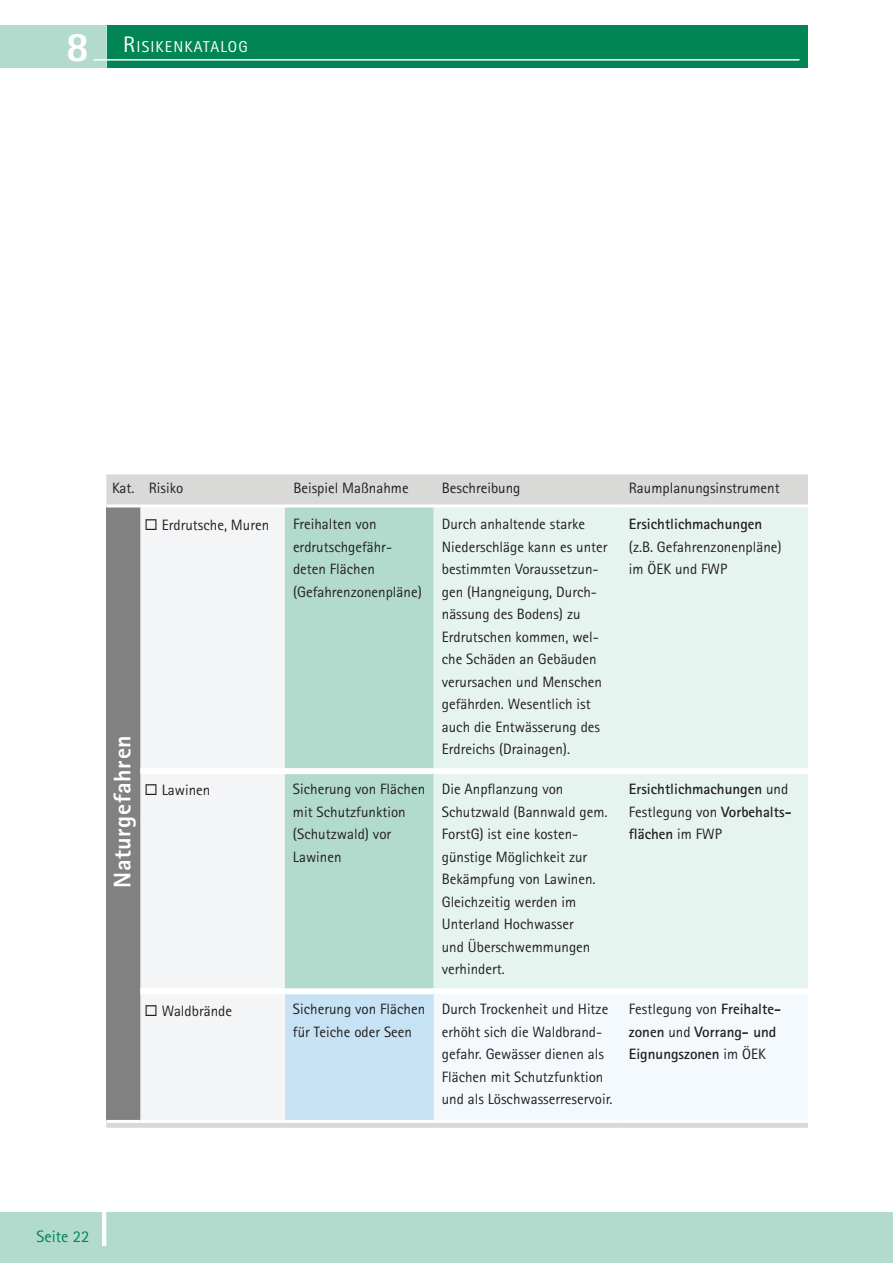
<style>
.page{position:relative;width:893px;height:1263px;background:#fff}
.page>*{position:absolute;margin:0;border:0;box-sizing:border-box;transform-origin:0 0}
.t1{font:800 24px "Rotis Sans Serif Std";color:#fff}
.t2{font:16.5px "Rotis Sans Serif Std";color:#028554}
.t3{font:15.75px "Rotis Sans Serif Std";letter-spacing:.07em;color:#fff}
.t4{font:15px/22.5px "Rotis Sans Serif Std";color:#231f20}
.t5{font:700 15px/22.5px "Rotis Sans Serif Std";color:#231f20}
.s1{font-weight:800;font-size:42px}
.s2{font-size:22.5px}
.s3{font-weight:400}
</style>
<div class="page">
<div style="left:106px;top:26px;width:702px;height:42px;background:#028554"></div>
<div style="left:0;top:26px;width:106px;height:42px;background:#b2dbcd"></div>
<hr style="left:94px;top:59px;width:705px;height:2px;background:#fff">
<div style="left:0;top:1212px;width:893px;height:51px;background:#b2dbcd"></div>
<hr style="left:102px;top:1208px;width:4px;height:38px;background:#fff">
<div style="left:106px;top:474px;width:702px;height:654px;background:#d9d9d8"></div>
<div style="left:106px;top:506px;width:34px;height:615px;background:#808180"></div>
<div style="left:140px;top:507px;width:145px;height:613px;background:#f4f5f6"></div>
<div style="left:285px;top:507px;width:149px;height:481px;background:#b2dbcd"></div>
<div style="left:434px;top:507px;width:374px;height:481px;background:#e6f4ef"></div>
<div style="left:285px;top:991px;width:149px;height:130px;background:#c7e2f5"></div>
<div style="left:434px;top:994px;width:374px;height:126px;background:#f3f9fd"></div>
<div style="left:140px;top:768px;width:145px;height:6px;background:#fff"></div>
<div style="left:285px;top:768px;width:149px;height:6px;background:#fff"></div>
<div style="left:434px;top:768px;width:187px;height:6px;background:#fff"></div>
<div style="left:621px;top:768px;width:187px;height:6px;background:#fff"></div>
<div style="left:140px;top:988px;width:145px;height:6px;background:#fff"></div>
<div style="left:285px;top:988px;width:149px;height:6px;background:#fff"></div>
<div style="left:434px;top:988px;width:187px;height:6px;background:#fff"></div>
<div style="left:621px;top:988px;width:187px;height:6px;background:#fff"></div>
<hr style="left:106px;top:504px;width:34px;height:3px;background:#fff">
<hr style="left:106px;top:1120px;width:34px;height:3px;background:#fff">
<hr style="left:140px;top:504px;width:145px;height:3px;background:#fff">
<hr style="left:285px;top:504px;width:149px;height:3px;background:#fff">
<hr style="left:434px;top:504px;width:187px;height:3px;background:#fff">
<hr style="left:621px;top:504px;width:187px;height:3px;background:#fff">
<hr style="left:140px;top:1120px;width:145px;height:3px;background:#fff">
<hr style="left:285px;top:1120px;width:149px;height:3px;background:#fff">
<hr style="left:434px;top:1120px;width:187px;height:3px;background:#fff">
<hr style="left:621px;top:1120px;width:187px;height:3px;background:#fff">
<p class="t3" style="left:66px;top:38px;width:183px"><span class="s1">8</span> <span class="s2">R</span> ISIKENKATALOG</p>
<p class="t4" style="left:112px;top:477px;width:73px">Kat. Risiko</p>
<p class="t4" style="left:293px;top:477px;width:117px">Beispiel Maßnahme</p>
<p class="t4" style="left:442px;top:477px;width:80px">Beschreibung</p>
<p class="t4" style="left:629px;top:477px;width:152px">Raumplanungsinstrument</p>
<h1 class="t1" style="left:107px;top:888px;width:154px;rotate:-90deg">Naturgefahren</h1>
<p class="t4" style="left:145px;top:514px;width:126px">◻ Erdrutsche, Muren</p>
<p class="t4" style="left:293px;top:513px;width:130px">Freihalten von erdrutschgefähr&shy;deten Flächen (Gefahrenzonenpläne)</p>
<p class="t4" style="left:442px;top:513px;width:167px">Durch anhaltende starke<br>Niederschläge kann es unter bestimmten Voraussetzun&shy;gen (Hangneigung, Durch&shy;nässung des Bodens) zu<br>Erdrutschen kommen, wel&shy;che Schäden an Gebäuden verursachen und Menschen gefährden. Wesentlich ist auch die Entwässerung des<br>Erdreichs (Drainagen).</p>
<p class="t5" style="left:629px;top:512px;width:135px">Ersichtlichmachungen</p>
<p class="t4" style="left:629px;top:535px;width:154px">(z.B. Gefahrenzonenpläne) im ÖEK und FWP</p>
<p class="t4" style="left:145px;top:779px;width:67px">◻ Lawinen</p>
<p class="t4" style="left:293px;top:778px;width:134px">Sicherung von Flächen mit Schutzfunktion (Schutzwald) vor<br>Lawinen</p>
<p class="t4" style="left:442px;top:778px;width:167px">Die Anpflanzung von<br>Schutzwald (Bannwald gem.<br>ForstG) ist eine kosten&shy;günstige Möglichkeit zur<br>Bekämpfung von Lawinen.<br>Gleichzeitig werden im<br>Unterland Hochwasser<br>und Überschwemmungen verhindert.</p>
<p class="t5" style="left:629px;top:778px;width:164px">Ersichtlichmachungen <span class="s3">und<br>Festlegung von</span> Vorbehalts&shy;flächen <span class="s3">im FWP</span></p>
<p class="t4" style="left:145px;top:999px;width:89px">◻ Waldbrände</p>
<p class="t4" style="left:293px;top:998px;width:134px">Sicherung von Flächen für Teiche oder Seen</p>
<p class="t4" style="left:442px;top:998px;width:172px">Durch Trockenheit und Hitze erhöht sich die Waldbrand&shy;gefahr. Gewässer dienen als<br>Flächen mit Schutzfunktion und als Löschwasserreservoir.</p>
<p class="t5" style="left:629px;top:998px;width:154px"><span class="s3">Festlegung von</span> Freihalte&shy;zonen <span class="s3">und</span> Vorrang- und<br>Eignungszonen <span class="s3">im ÖEK</span></p>
<p class="t2" style="left:36px;top:1226px;width:54px">Seite 22</p>
</div>
